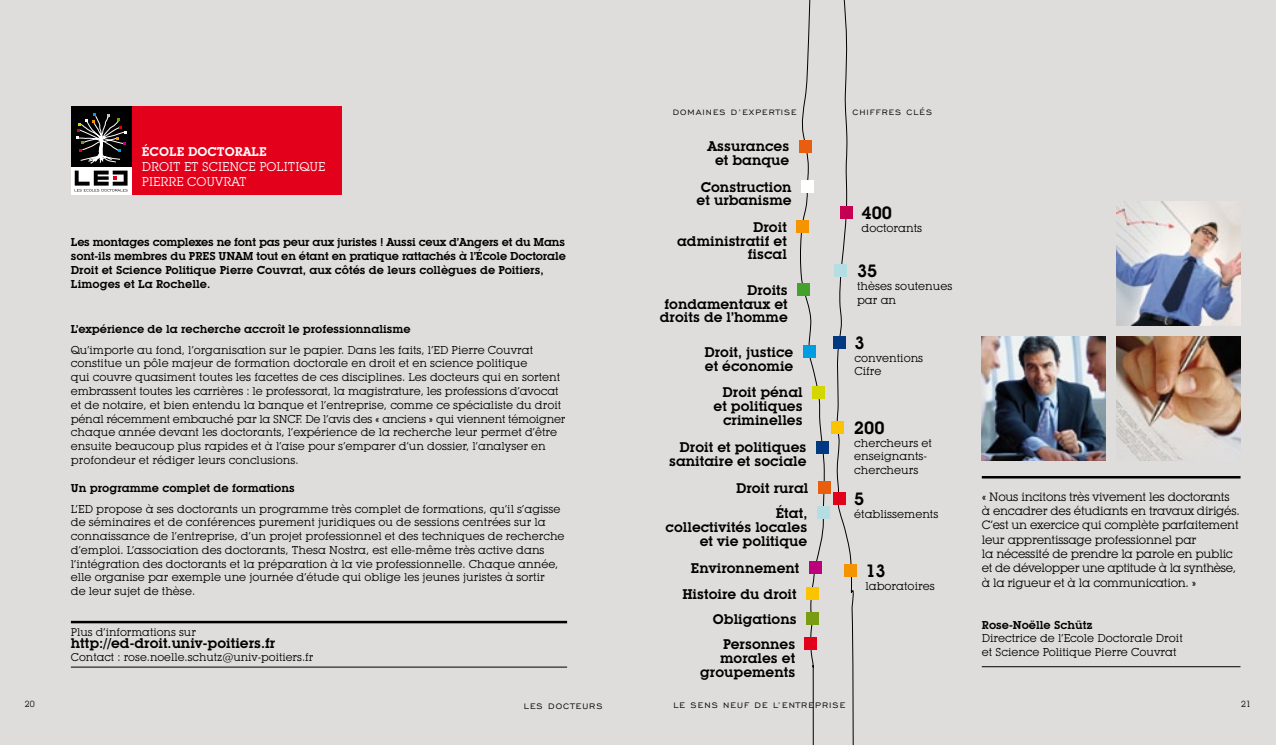
<style>
.page{position:relative;width:1276px;height:745px;background:#fff}
.page>*{position:absolute;margin:0;border:0;box-sizing:border-box;transform-origin:0 0}
.t1{font:600 17.5px "Lubalin Graph IT Cby BT";color:#000}
.t2{font:600 13.75px/13.8px "Lubalin Graph IT Cby BT";color:#000;text-align:right}
.t3{font:12.5px "Lubalin Graph IT Cby BT";color:#fff}
.t4{font:600 12.5px "Lubalin Graph IT Cby BT";color:#fff}
.t5{font:11.88px/14.2px "Lubalin Graph IT Cby BT";letter-spacing:-.02em;color:#000}
.t6{font:11.25px/13.8px "Lubalin Graph IT Cby BT";color:#000}
.t7{font:600 11.25px/13.8px "Lubalin Graph IT Cby BT";color:#000}
.t8{font:11px "Lubalin Graph IT Cby BT";color:#000}
.t9{font:10.25px "Engravers Gothic BT";letter-spacing:.1em;color:#000}
.t10{font:10px "Engravers Gothic BT";letter-spacing:.1em;color:#000}
.t11{font:8.75px "Lubalin Graph IT Cby BT";color:#000}
</style>
<div class="page">
<div style="left:0;top:0;width:1276px;height:744px;background:#dfdddb"></div>
<svg style="left:835px;top:0;width:19px;height:744px"></svg>
<svg style="left:799px;top:0;width:25px;height:744px"></svg>
<img style="left:1116px;top:201px;width:124px;height:124px">
<img style="left:981px;top:336px;width:125px;height:124px">
<img style="left:1116px;top:336px;width:124px;height:124px">
<div style="left:799px;top:140px;width:13px;height:12px;background:#e95d0f"></div>
<div style="left:801px;top:180px;width:13px;height:12px;background:#fff"></div>
<div style="left:796px;top:220px;width:13px;height:12px;background:#f39400"></div>
<div style="left:797px;top:283px;width:13px;height:13px;background:#44a12b"></div>
<div style="left:802px;top:345px;width:13px;height:13px;background:#009ee0"></div>
<div style="left:812px;top:385px;width:13px;height:13px;background:#d4d600"></div>
<div style="left:816px;top:440px;width:13px;height:13px;background:#003882"></div>
<div style="left:817px;top:480px;width:13px;height:13px;background:#e95d0f"></div>
<div style="left:840px;top:206px;width:13px;height:13px;background:#c50053"></div>
<div style="left:833px;top:335px;width:13px;height:13px;background:#003882"></div>
<div style="left:834px;top:264px;width:13px;height:13px;background:#b5dee2"></div>
<div style="left:831px;top:420px;width:13px;height:13px;background:#fcc400"></div>
<div style="left:833px;top:492px;width:12px;height:12px;background:#e2001a"></div>
<div style="left:844px;top:563px;width:13px;height:13px;background:#f39400"></div>
<div style="left:817px;top:506px;width:13px;height:12px;background:#b5dee2"></div>
<div style="left:808px;top:561px;width:13px;height:13px;background:#bd007b"></div>
<div style="left:806px;top:586px;width:13px;height:13px;background:#fcc400"></div>
<div style="left:806px;top:611px;width:13px;height:13px;background:#7a9c13"></div>
<div style="left:804px;top:636px;width:13px;height:13px;background:#e2001a"></div>
<div style="left:131px;top:106px;width:211px;height:89px;background:#e2001a"></div>
<div style="left:71px;top:134px;width:60px;height:61px;background:linear-gradient(to right,#fff,#fff)"></div>
<div style="left:71px;top:106px;width:60px;height:61px;background:#000"></div>
<svg style="left:75px;top:113px;width:53px;height:78px"></svg>
<hr style="left:71px;top:620px;width:496px;height:3px;background:#000">
<hr style="left:71px;top:666px;width:496px;height:1px;background:#000">
<hr style="left:981px;top:666px;width:259px;height:1px;background:#000">
<hr style="left:981px;top:475px;width:259px;height:3px;background:#000">
<p class="t4" style="left:142px;top:143px;width:127px">ÉCOLE DOCTORALE</p>
<p class="t3" style="left:142px;top:158px;width:18px">Droit</p>
<p class="t3" style="left:184px;top:158px;width:91px">et Science Politique</p>
<p class="t3" style="left:142px;top:173px;width:15px">Pierre</p>
<p class="t3" style="left:187px;top:173px;width:10px">Couvrat</p>
<p class="t7" style="left:71px;top:235px;width:496px">Les montages complexes ne font pas peur aux juristes ! Aussi ceux d’Angers et du Mans sont-ils membres du PRES UNAM tout en étant en pratique rattachés à l’École Doctorale Droit et Science Politique Pierre Couvrat, aux côtés de leurs collègues de Poitiers, Limoges et La Rochelle.</p>
<p class="t7" style="left:71px;top:321px;width:341px">L’expérience de la recherche accroît le professionnalisme</p>
<p class="t6" style="left:71px;top:342px;width:496px">Qu’importe au fond, l’organisation sur le papier. Dans les faits, l’ED Pierre Couvrat constitue un pôle majeur de formation doctorale en droit et en science politique<br>qui couvre quasiment toutes les facettes de ces disciplines. Les docteurs qui en sortent embrassent toutes les carrières : le professorat, la magistrature, les professions d’avocat et de notaire, et bien entendu la banque et l’entreprise, comme ce spécialiste du droit pénal récemment embauché par la SNCF. De l’avis des « anciens » qui viennent témoigner chaque année devant les doctorants, l’expérience de la recherche leur permet d’être ensuite beaucoup plus rapides et à l’aise pour s’emparer d’un dossier, l’analyser en profondeur et rédiger leurs conclusions.</p>
<p class="t7" style="left:71px;top:480px;width:225px">Un programme complet de formations</p>
<p class="t6" style="left:71px;top:501px;width:495px">L’ED propose à ses doctorants un programme très complet de formations, qu’il s’agisse de séminaires et de conférences purement juridiques ou de sessions centrées sur la connaissance de l’entreprise, d’un projet professionnel et des techniques de recherche d’emploi. L’association des doctorants, Thesa Nostra, est elle-même très active dans l’intégration des doctorants et la préparation à la vie professionnelle. Chaque année, elle organise par exemple une journée d’étude qui oblige les jeunes juristes à sortir<br>de leur sujet de thèse.</p>
<p class="t8" style="left:71px;top:624px;width:126px">Plus d’informations sur</p>
<p class="t2" style="left:71px;top:636px;width:206px">http://ed-droit.univ-poitiers.fr</p>
<p class="t8" style="left:71px;top:649px;width:244px">Contact : rose.noelle.schutz@univ-poitiers.fr</p>
<p class="t10" style="left:673px;top:107px;width:125px">domaines d’expertise</p>
<p class="t10" style="left:852px;top:107px;width:81px">chiffres clés</p>
<p class="t2" style="left:707px;top:139px;width:83px;text-align:center">Assurances et banque</p>
<p class="t2" style="left:696px;top:179px;width:96px;text-align:left">Construction et urbanisme</p>
<p class="t2" style="left:677px;top:220px;width:111px">Droit administratif et fiscal</p>
<p class="t2" style="left:660px;top:283px;width:130px">Droits fondamentaux et droits de l’homme</p>
<p class="t2" style="left:704px;top:345px;width:90px;text-align:left">Droit, justice et économie</p>
<p class="t2" style="left:713px;top:385px;width:91px">Droit pénal et politiques criminelles</p>
<p class="t2" style="left:669px;top:440px;width:139px">Droit et politiques sanitaire et sociale</p>
<p class="t2" style="left:665px;top:506px;width:143px">état,<br>collectivités locales et vie politique</p>
<p class="t2" style="left:736px;top:480px;width:74px">Droit rural</p>
<p class="t2" style="left:691px;top:561px;width:110px">Environnement</p>
<p class="t2" style="left:682px;top:586px;width:116px">Histoire du droit</p>
<p class="t2" style="left:713px;top:611px;width:85px">Obligations</p>
<p class="t2" style="left:723px;top:636px;width:74px">Personnes</p>
<p class="t2" style="left:700px;top:650px;width:97px">morales et groupements</p>
<h1 class="t1" style="left:861px;top:202px;width:32px">400</h1>
<p class="t6" style="left:861px;top:221px;width:62px">doctorants</p>
<h1 class="t1" style="left:857px;top:260px;width:22px">35</h1>
<p class="t6" style="left:857px;top:279px;width:97px;line-height:13.4px">thèses soutenues par an</p>
<h1 class="t1" style="left:854px;top:331px;width:12px">3</h1>
<p class="t6" style="left:854px;top:351px;width:70px;line-height:13.4px">conventions<br>Cifre</p>
<h1 class="t1" style="left:854px;top:416px;width:32px">200</h1>
<p class="t6" style="left:854px;top:436px;width:79px;line-height:13.4px">chercheurs et enseignants&shy;chercheurs</p>
<h1 class="t1" style="left:854px;top:488px;width:12px">5</h1>
<p class="t6" style="left:854px;top:507px;width:86px">établissements</p>
<h1 class="t1" style="left:865px;top:559px;width:22px">13</h1>
<p class="t6" style="left:865px;top:578px;width:71px">laboratoires</p>
<p class="t5" style="left:981px;top:489px;width:259px">« Nous incitons très vivement les doctorants à encadrer des étudiants en travaux dirigés.<br>C’est un exercice qui complète parfaitement leur apprentissage professionnel par<br>la nécessité de prendre la parole en public et de développer une aptitude à la synthèse, à la rigueur et à la communication. »</p>
<p class="t7" style="left:981px;top:617px;width:112px">Rose-Noëlle Schütz</p>
<p class="t6" style="left:981px;top:631px;width:202px">Directrice de l’Ecole Doctorale Droit et Science Politique Pierre Couvrat</p>
<p class="t11" style="left:25px;top:698px;width:11px">20</p>
<p class="t9" style="left:673px;top:699px;width:173px">Le sens neuf de l’entreprise</p>
<p class="t11" style="left:1241px;top:698px;width:11px">21</p>
<p class="t9" style="left:524px;top:699px;width:80px">Les docteurs</p>
</div>
